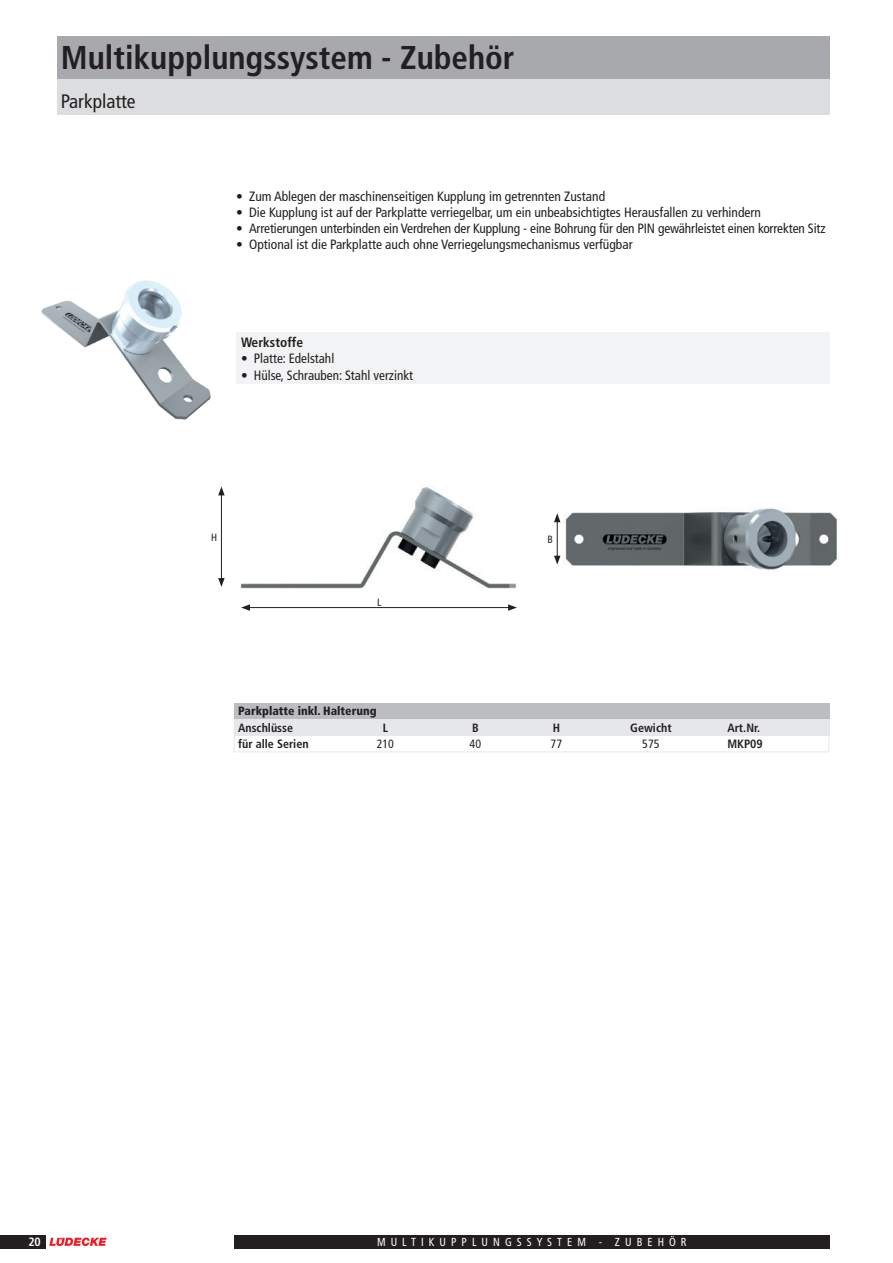
<style>
.page{position:relative;width:893px;height:1263px;background:#fff}
.page>*{position:absolute;margin:0;border:0;box-sizing:border-box;transform-origin:0 0}
.HEADLINE{font:700 condensed 33px "Frutiger LT Std";color:#231f20}
.HEADLINE-2{font:condensed 19.5px "Frutiger LT Std";color:#231f20}
.Intro{font:condensed 13.5px "Frutiger LT Std";color:#231f20}
.Intro_3{font:condensed 13.5px "Frutiger LT Std";color:#231f20}
.Intro_3-2{font:700 condensed 13.5px "Frutiger LT Std";color:#231f20}
.t1{font:700 condensed 12px "Frutiger LT Std";color:#231f20}
.t2{font:900 condensed 12px "Frutiger LT Std";color:#231f20}
.t3{font:condensed 12px "Frutiger LT Std";color:#231f20}
.t4{font:700 condensed 12px "Frutiger LT Std";color:#fff}
.ULi{font:condensed 11.7px "Frutiger LT Std";letter-spacing:.46em;color:#fff;scale:.95 1}
.Maßzal_senkrecht{font:condensed 10.5px "Frutiger LT Std";color:#231f20}
</style>
<div class="page">
<svg style="left:49px;top:1237px;width:58px;height:9px"></svg>
<div style="left:234px;top:1235px;width:595px;height:13px;background:#231f20"></div>
<div style="left:236px;top:332px;width:593px;height:52px;background:#f2f3f4"></div>
<div style="left:234px;top:720px;width:595px;height:32px;border:1px solid #e6e7e9"></div>
<div style="left:234px;top:703px;width:595px;height:16px;background:#bcbdc0"></div>
<div style="left:234px;top:719px;width:595px;height:17px;background:#e6e7e9"></div>
<div style="left:57px;top:36px;width:772px;height:43px;background:#a8a9ad"></div>
<div style="left:57px;top:79px;width:772px;height:35px;background:#dcdddf"></div>
<div style="left:0;top:1235px;width:45px;height:13px;background:#231f20"></div>
<img style="left:240px;top:487px;width:276px;height:102px">
<img style="left:41px;top:280px;width:170px;height:140px">
<img style="left:565px;top:508px;width:272px;height:62px">
<hr style="left:248px;top:607px;width:262px;height:1px;background:#231f20">
<svg style="left:508px;top:604px;width:9px;height:7px"></svg>
<svg style="left:241px;top:604px;width:9px;height:7px"></svg>
<hr style="left:221px;top:493px;width:1px;height:87px;background:#231f20">
<svg style="left:218px;top:486px;width:7px;height:9px"></svg>
<svg style="left:218px;top:578px;width:7px;height:9px"></svg>
<hr style="left:557px;top:520px;width:1px;height:38px;background:#231f20">
<svg style="left:554px;top:513px;width:6px;height:9px"></svg>
<svg style="left:554px;top:556px;width:6px;height:9px"></svg>
<p class="HEADLINE" style="left:61px;top:38px;width:455px">Multikupplungssystem - Zubehör</p>
<p class="HEADLINE-2" style="left:61px;top:90px;width:76px">Parkplatte</p>
<p class="Intro" style="left:236px;top:188px;width:370px">• Zum Ablegen der maschinenseitigen Kupplung im getrennten Zustand</p>
<p class="Intro" style="left:236px;top:204px;width:526px">• Die Kupplung ist auf der Parkplatte verriegelbar, um ein unbeabsichtigtes Herausfallen zu verhindern</p>
<p class="Intro" style="left:236px;top:221px;width:591px">• Arretierungen unterbinden ein Verdrehen der Kupplung - eine Bohrung für den PIN gewährleistet einen korrekten Sitz</p>
<p class="Intro" style="left:236px;top:237px;width:398px">• Optional ist die Parkplatte auch ohne Verriegelungsmechanismus verfügbar</p>
<p class="Intro_3-2" style="left:241px;top:335px;width:64px">Werkstoffe</p>
<p class="Intro_3" style="left:241px;top:351px;width:95px">• Platte: Edelstahl</p>
<p class="Intro_3" style="left:241px;top:367px;width:174px">• Hülse, Schrauben: Stahl verzinkt</p>
<p class="Maßzal_senkrecht" style="left:211px;top:531px;width:8px">H</p>
<p class="Maßzal_senkrecht" style="left:547px;top:533px;width:7px">B</p>
<p class="Maßzal_senkrecht" style="left:377px;top:596px;width:6px">L</p>
<p class="t2" style="left:238px;top:704px;width:140px">Parkplatte inkl. Halterung</p>
<p class="t1" style="left:238px;top:720px;width:56px">Anschlüsse</p>
<p class="t1" style="left:383px;top:720px;width:7px">L</p>
<p class="t1" style="left:472px;top:720px;width:8px">B</p>
<p class="t1" style="left:553px;top:720px;width:9px">H</p>
<p class="t1" style="left:630px;top:720px;width:43px">Gewicht</p>
<p class="t1" style="left:727px;top:720px;width:34px">Art.Nr.</p>
<p class="t1" style="left:238px;top:736px;width:72px">für alle Serien</p>
<p class="t3" style="left:377px;top:737px;width:19px">210</p>
<p class="t3" style="left:470px;top:737px;width:13px">40</p>
<p class="t3" style="left:551px;top:737px;width:13px">77</p>
<p class="t3" style="left:642px;top:737px;width:19px">575</p>
<p class="t1" style="left:727px;top:736px;width:37px">MKP09</p>
<p class="t4" style="left:28px;top:1235px;width:14px">20</p>
<p class="ULi" style="left:377px;top:1235px;width:327px">MULTIKUPPLUNGSSYSTEM - ZUBEHÖR</p>
</div>
